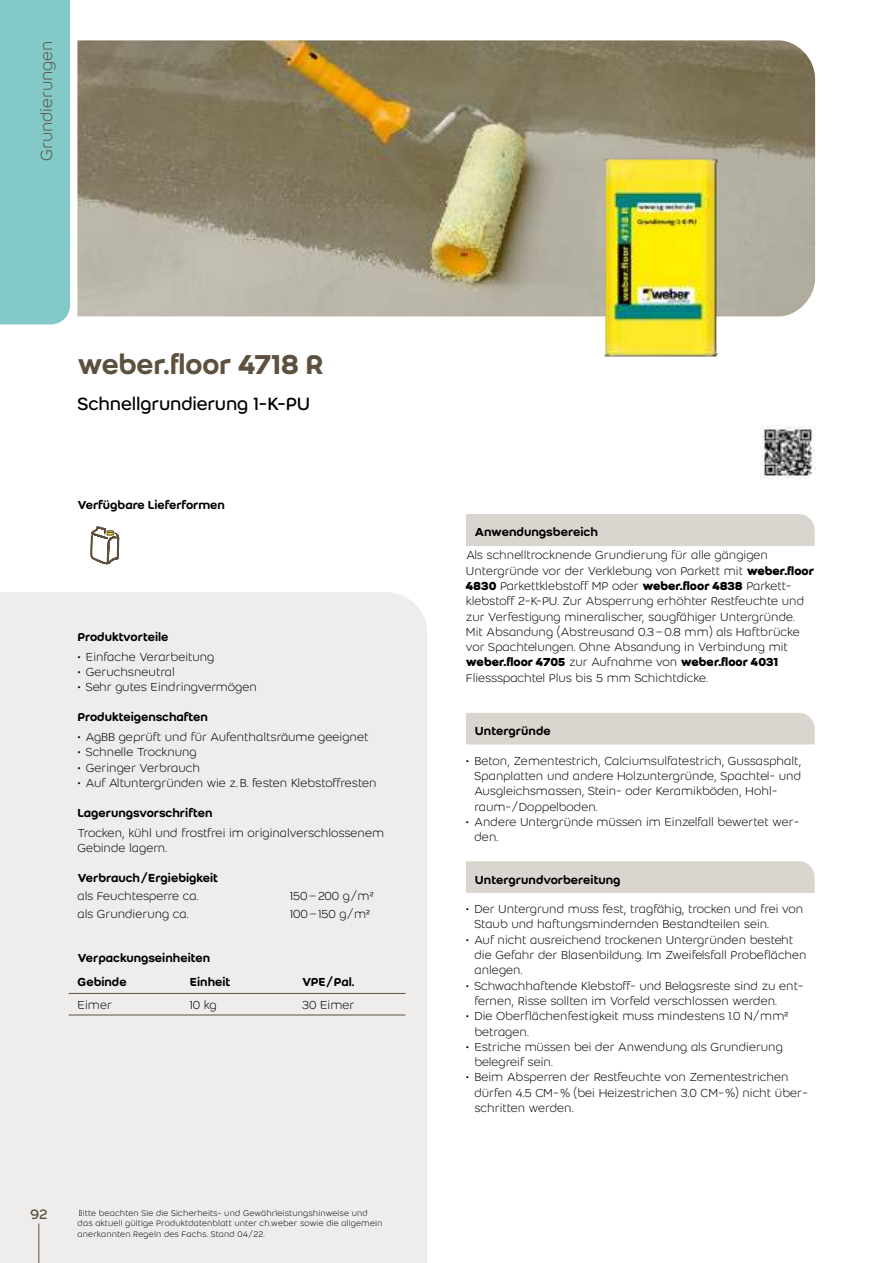
<style>
.page{position:relative;width:893px;height:1263px;background:#fff}
.page>*{position:absolute;margin:0;border:0;box-sizing:border-box;transform-origin:0 0}
.t1{font:500 30px "Weber";letter-spacing:-.005em;color:#5d503f}
.t2{font:19.5px "Weber";letter-spacing:-.015em;color:#000}
.t3{font:300 17.7px "Weber";color:#5d503f}
.t4{font:15px "Weber";color:#5d503f}
.t5{font:300 12.75px/15.3px "Weber";color:#000}
.t6{font:500 12.75px/24px "Weber";color:#000}
.t7{font:300 9px/10.5px "Weber";letter-spacing:.01em;color:#000}
.s1{font-weight:700}
</style>
<div class="page">
<div style="left:0;top:592px;width:427px;height:671px;background:#efedec"></div>
<div style="left:0;top:0;width:70px;height:324px;background:#82c9c8"></div>
<hr style="left:38px;top:1223px;width:1px;height:40px;background:#5d503f">
<img style="left:77px;top:40px;width:738px;height:276px">
<img style="left:578px;top:130px;width:163px;height:227px">
<svg style="left:90px;top:526px;width:30px;height:39px"></svg>
<div style="left:466px;top:514px;width:349px;height:32px;background:#dad5cf"></div>
<div style="left:466px;top:713px;width:349px;height:31px;background:#dad5cf"></div>
<div style="left:466px;top:861px;width:349px;height:32px;background:#dad5cf"></div>
<img style="left:761px;top:425px;width:54px;height:54px">
<hr style="left:69px;top:993px;width:112px;height:1px;background:#5d503f">
<hr style="left:181px;top:993px;width:112px;height:1px;background:#5d503f">
<hr style="left:293px;top:993px;width:112px;height:1px;background:#5d503f">
<hr style="left:69px;top:1015px;width:112px;height:1px;background:#5d503f">
<hr style="left:181px;top:1015px;width:112px;height:1px;background:#5d503f">
<hr style="left:293px;top:1015px;width:112px;height:1px;background:#5d503f">
<h3 class="t3" style="left:38px;top:161px;width:122px;rotate:-90deg">Grundierungen</h3>
<h1 class="t1" style="left:77px;top:349px;width:248px">weber.floor 4718 R</h1>
<h2 class="t2" style="left:77px;top:395px;width:234px">Schnellgrundierung 1-K-PU</h2>
<p class="t6" style="left:77px;top:493px;width:149px">Verfügbare Lieferformen</p>
<p class="t6" style="left:77px;top:625px;width:93px">Produktvorteile</p>
<p class="t5" style="left:77px;top:649px;width:138px">• Einfache Verarbeitung</p>
<p class="t5" style="left:77px;top:664px;width:99px">• Geruchsneutral</p>
<p class="t5" style="left:77px;top:680px;width:181px">• Sehr gutes Eindringvermögen</p>
<p class="t6" style="left:77px;top:705px;width:132px">Produkteigenschaften</p>
<p class="t5" style="left:77px;top:729px;width:293px">• AgBB geprüft und für Aufenthaltsräume geeignet</p>
<p class="t5" style="left:77px;top:745px;width:121px">• Schnelle Trocknung</p>
<p class="t5" style="left:77px;top:760px;width:124px">• Geringer Verbrauch</p>
<p class="t5" style="left:77px;top:775px;width:301px">• Auf Altuntergründen wie z. B. festen Klebstoffresten</p>
<p class="t6" style="left:77px;top:801px;width:137px">Lagerungsvorschriften</p>
<p class="t5" style="left:77px;top:825px;width:308px">Trocken, kühl und frostfrei im originalverschlossenem<br>Gebinde lagern.</p>
<p class="t6" style="left:77px;top:866px;width:142px">Verbrauch / Ergiebigkeit</p>
<p class="t5" style="left:77px;top:889px;width:123px">als Feuchtesperre ca.</p>
<p class="t5" style="left:290px;top:889px;width:85px">150 – 200 g / m²</p>
<p class="t5" style="left:77px;top:907px;width:113px">als Grundierung ca.</p>
<p class="t5" style="left:290px;top:907px;width:82px">100 – 150 g / m²</p>
<p class="t6" style="left:78px;top:946px;width:134px">Verpackungseinheiten<br>Gebinde</p>
<p class="t6" style="left:190px;top:970px;width:42px">Einheit</p>
<p class="t6" style="left:302px;top:970px;width:54px">VPE / Pal.</p>
<p class="t5" style="left:78px;top:997px;width:36px">Eimer</p>
<p class="t5" style="left:190px;top:997px;width:28px">10 kg</p>
<p class="t5" style="left:302px;top:997px;width:54px">30 Eimer</p>
<p class="t4" style="left:30px;top:1207px;width:19px">92</p>
<p class="t7" style="left:78px;top:1208px;width:306px;text-indent:5px">itte beachten Sie die Sicherheits- und Gewährleistungshinweise und das aktuell gültige Produktdatenblatt unter ch.weber sowie die allgemein anerkannten Regeln des Fachs. Stand 04 / 22.</p>
<p class="t6" style="left:475px;top:520px;width:125px">Anwendungsbereich</p>
<p class="t5" style="left:466px;top:548px;width:350px">Als schnelltrocknende Grundierung für alle gängigen Untergründe vor der Verklebung von Parkett mit <span class="s1">weber.floor 4830</span> Parkettklebstoff MP oder <span class="s1">weber.floor 4838</span> Parkett&shy;klebstoff 2-K-PU. Zur Absperrung erhöhter Restfeuchte und zur Verfestigung mineralischer, saugfähiger Untergründe.<br>Mit Absandung ( Abstreusand 0.3 – 0.8 mm ) als Haftbrücke vor Spachtelungen. Ohne Absandung in Verbindung mit <span class="s1">weber.floor 4705</span> zur Aufnahme von <span class="s1">weber.floor 4031<br></span>Fliessspachtel Plus bis 5 mm Schichtdicke.</p>
<p class="t6" style="left:475px;top:719px;width:77px">Untergründe</p>
<p class="t5" style="left:474px;top:753px;width:328px;text-indent:-9px">• Beton, Zementestrich, Calciumsulfatestrich, Gussasphalt, Spanplatten und andere Holzuntergründe, Spachtel- und Ausgleichsmassen, Stein- oder Keramikböden, Hohl&shy;raum- / Doppelboden.</p>
<p class="t5" style="left:474px;top:814px;width:327px;text-indent:-9px">• Andere Untergründe müssen im Einzelfall bewertet wer&shy;den.</p>
<p class="t6" style="left:475px;top:867px;width:147px">Untergrundvorbereitung</p>
<p class="t5" style="left:474px;top:901px;width:330px;text-indent:-9px">• Der Untergrund muss fest, tragfähig, trocken und frei von<br>Staub und haftungsmindernden Bestandteilen sein.</p>
<p class="t5" style="left:474px;top:932px;width:334px;text-indent:-9px">• Auf nicht ausreichend trockenen Untergründen besteht die Gefahr der Blasenbildung. Im Zweifelsfall Probeflächen anlegen.</p>
<p class="t5" style="left:474px;top:978px;width:331px;text-indent:-9px">• Schwachhaftende Klebstoff- und Belagsreste sind zu ent&shy;fernen, Risse sollten im Vorfeld verschlossen werden.</p>
<p class="t5" style="left:474px;top:1009px;width:315px;text-indent:-9px">• Die Oberflächenfestigkeit muss mindestens 1.0 N / mm² betragen.</p>
<p class="t5" style="left:474px;top:1039px;width:310px;text-indent:-9px">• Estriche müssen bei der Anwendung als Grundierung belegreif sein.</p>
<p class="t5" style="left:474px;top:1070px;width:335px;text-indent:-9px">• Beim Absperren der Restfeuchte von Zementestrichen dürfen 4.5 CM- % ( bei Heizestrichen 3.0 CM- % ) nicht über&shy;schritten werden.</p>
</div>
